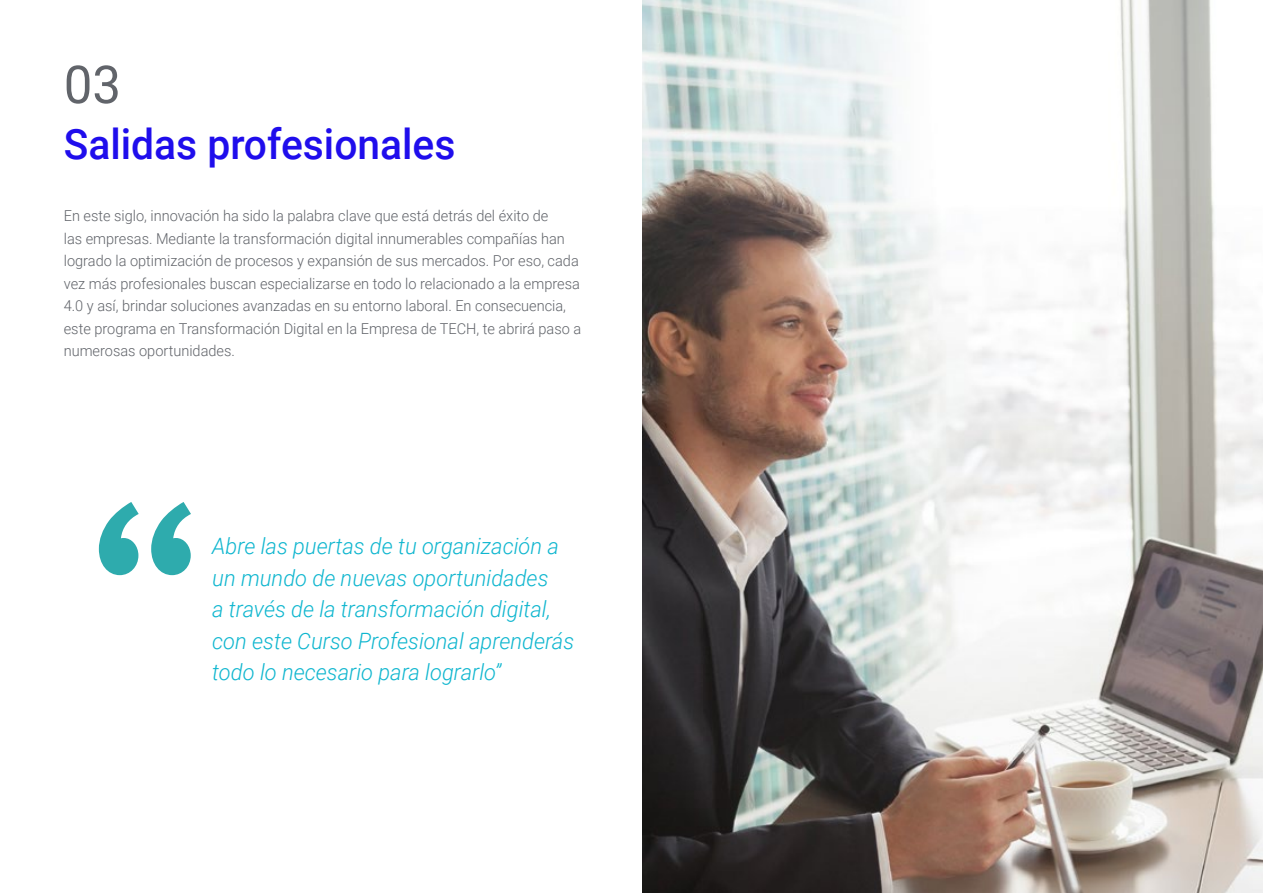
<style>
.page{position:relative;width:1263px;height:893px;background:#fff}
.page>*{position:absolute;margin:0;border:0;box-sizing:border-box;transform-origin:0 0}
.t1{font:52.5px "Roboto";color:#61646a}
.t2{font:500 42px "Roboto";color:#1f0dec}
.t3{font:italic 300 22.5px/31.5px "Roboto";color:#0fb6cf}
.t4{font:300 15px/22.5px "Roboto";color:#61646a}
</style>
<div class="page">
<img style="left:642px;top:0;width:621px;height:893px">
<svg style="left:99px;top:502px;width:92px;height:73px"></svg>
<h1 class="t1" style="left:64px;top:48px;width:59px">03</h1>
<h2 class="t2" style="left:64px;top:115px;width:393px">Salidas profesionales</h2>
<p class="t4" style="left:64px;top:204px;width:519px">En este siglo, innovación ha sido la palabra clave que está detrás del éxito de<br>las empresas. Mediante la transformación digital innumerables compañías han logrado la optimización de procesos y expansión de sus mercados. Por eso, cada vez más profesionales buscan especializarse en todo lo relacionado a la empresa 4.0 y así, brindar soluciones avanzadas en su entorno laboral. En consecuencia, este programa en Transformación Digital en la Empresa de TECH, te abrirá paso a numerosas oportunidades.</p>
<h3 class="t3" style="left:212px;top:530px;width:363px">Abre las puertas de tu organización a un mundo de nuevas oportunidades<br>a través de la transformación digital, con este Curso Profesional aprenderás todo lo necesario para lograrlo”</h3>
</div>
